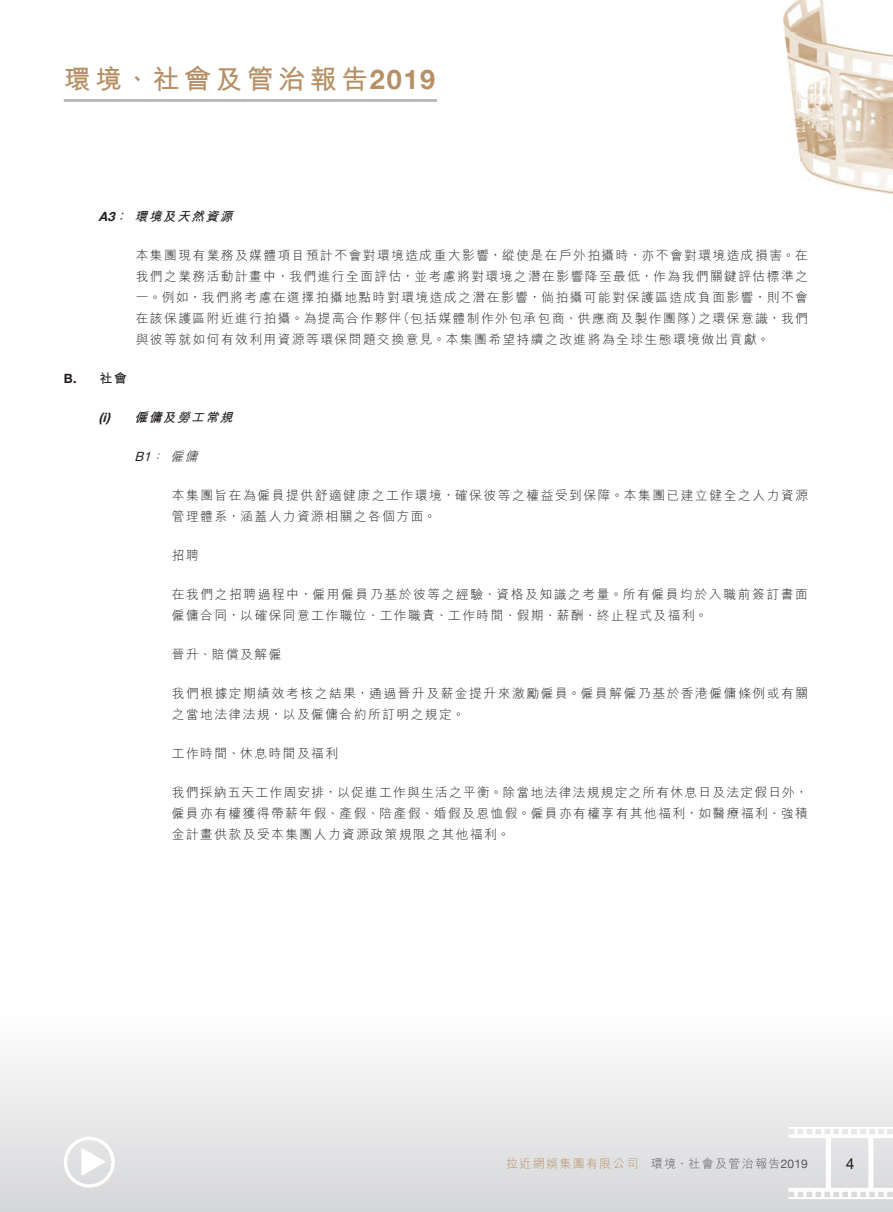
<style>
.page{position:relative;width:893px;height:1212px;background:#fff}
.page>*{position:absolute;margin:0;border:0;box-sizing:border-box;transform-origin:0 0}
.t1{font:700 27px "M Hei HK";letter-spacing:.165em;color:#b68f64}
.t2{font:15px "Arial";color:#231f20}
._14_______P6{font:300 12.75px/21px "M Hei HK";letter-spacing:.12em;color:#231f20}
._13_____P4{font:300 12.75px/21px "M Hei HK";letter-spacing:.115em;color:#231f20;text-align:justify}
._06a_______H5{font:300 12.75px "M Hei HK";letter-spacing:.115em;color:#231f20}
._05_____H3{font:italic 700 12.75px "M Hei HK";color:#231f20}
._06_______H4{font:italic 300 12.75px "M Hei HK";color:#231f20}
._04___H2{font:700 12.75px "Helvetica Neue";color:#231f20}
.t3{font:300 12px "M Hei HK";letter-spacing:.115em;color:#b68f64}
.s1{font-family:"Helvetica Neue"}
.s2{font-family:"M Hei HK"}
.s3{font-family:"Helvetica Neue";font-weight:400}
.s4{color:#57585a}
.s5{font-family:"Helvetica Neue";font-weight:400;color:#57585a}
</style>
<div class="page">
<hr style="left:64px;top:99px;width:373px;height:3px;background:#b8b9bc">
<div style="left:0;top:1009px;width:893px;height:203px;background:linear-gradient(to bottom,#feffff,#d5d6d8)"></div>
<img style="left:783px;top:0;width:110px;height:194px">
<svg style="left:788px;top:1127px;width:105px;height:72px"></svg>
<svg style="left:64px;top:1136px;width:51px;height:51px"></svg>
<h1 class="t1" style="left:64px;top:60px;width:373px">環境、社會及管治報告<span class="s1">2019</span></h1>
<p class="_05_____H3" style="left:98px;top:207px;width:140px"><span class="s1">A3</span>：環境及天然資源</p>
<p class="_13_____P4" style="left:136px;top:244px;width:674px">本集團現有業務及媒體項目預計不會對環境造成重大影響，縱使是在戶外拍攝時，亦不會對環境造成損害。在我們之業務活動計畫中，我們進行全面評估，並考慮將對環境之潛在影響降至最低，作為我們關鍵評估標準之一。例如，我們將考慮在選擇拍攝地點時對環境造成之潛在影響，倘拍攝可能對保護區造成負面影響，則不會在該保護區附近進行拍攝。為提高合作夥伴（包括媒體制作外包承包商、供應商及製作團隊）之環保意識，我們與彼等就如何有效利用資源等環保問題交換意見。本集團希望持續之改進將為全球生態環境做出貢獻。</p>
<p class="_04___H2" style="left:64px;top:368px;width:64px">B. <span class="s2">社會</span></p>
<p class="_05_____H3" style="left:98px;top:408px;width:140px"><span class="s1">(i)</span> 僱傭及勞工常規</p>
<p class="_06_______H4" style="left:134px;top:449px;width:68px"><span class="s3">B1</span>：僱傭</p>
<p class="_14_______P6" style="left:172px;top:484px;width:638px">本集團旨在為僱員提供舒適健康之工作環境，確保彼等之權益受到保障。本集團已建立健全之人力資源管理體系，涵蓋人力資源相關之各個方面。</p>
<p class="_06a_______H5" style="left:172px;top:548px;width:28px">招聘</p>
<p class="_14_______P6" style="left:172px;top:583px;width:638px">在我們之招聘過程中，僱用僱員乃基於彼等之經驗、資格及知識之考量。所有僱員均於入職前簽訂書面僱傭合同，以確保同意工作職位、工作職責、工作時間、假期、薪酬、終止程式及福利。</p>
<p class="_06a_______H5" style="left:172px;top:647px;width:111px">晉升、賠償及解僱</p>
<p class="_14_______P6" style="left:172px;top:682px;width:638px">我們根據定期績效考核之結果，通過晉升及薪金提升來激勵僱員。僱員解僱乃基於香港僱傭條例或有關之當地法律法規，以及僱傭合約所訂明之規定。</p>
<p class="_06a_______H5" style="left:172px;top:746px;width:168px">工作時間、休息時間及福利</p>
<p class="_14_______P6" style="left:172px;top:781px;width:638px;text-align:justify">我們採納五天工作周安排，以促進工作與生活之平衡。除當地法律法規規定之所有休息日及法定假日外，僱員亦有權獲得帶薪年假、產假、陪產假、婚假及恩恤假。僱員亦有權享有其他福利，如醫療福利、強積金計畫供款及受本集團人力資源政策規限之其他福利。</p>
<p class="t3" style="left:506px;top:1158px;width:303px">拉近網娛集團有限公司 <span class="s4">環境、社會及管治報告</span><span class="s5">2019</span></p>
<p class="t2" style="left:846px;top:1153px;width:10px">4</p>
</div>
